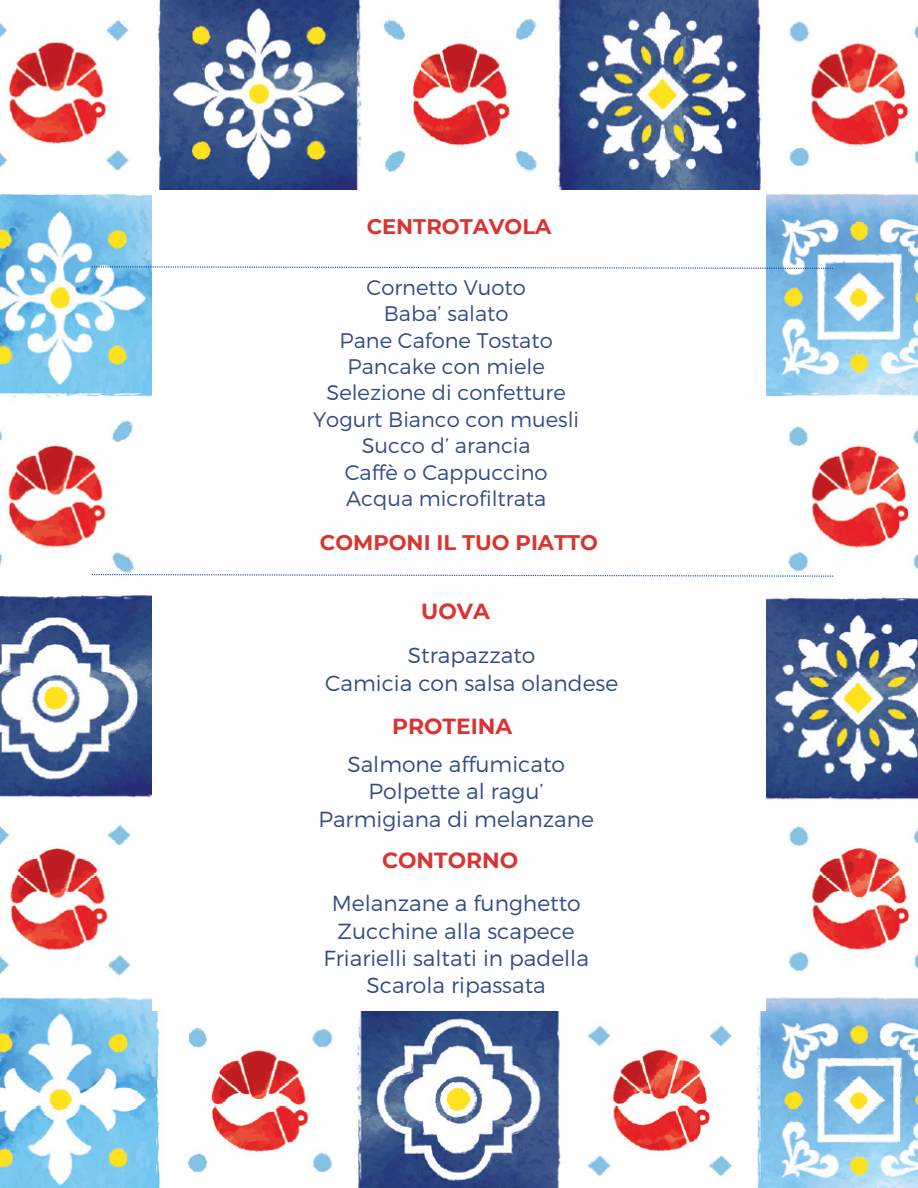
<style>
.page{position:relative;width:918px;height:1188px;background:#fff}
.page>*{position:absolute;margin:0;border:0;box-sizing:border-box;transform-origin:0 0}
.t1{font:300 21.9px "Montserrat";color:#334c84}
.t2{font:700 21.9px "Montserrat";color:#db3430}
.t3{font:300 21.15px "Montserrat";color:#334c84}
.t4{font:700 21.15px "Montserrat";color:#db3430}
</style>
<div class="page">
<img style="left:0;top:0;width:918px;height:1188px">
<div style="left:152px;top:190px;width:614px;height:820px;background:#fff"></div>
<svg style="left:92px;top:266px;width:741px;height:3px"></svg>
<svg style="left:92px;top:574px;width:741px;height:3px"></svg>
<p class="t4" style="left:367px;top:213px;width:186px">CENTROTAVOLA</p>
<p class="t3" style="left:367px;top:274px;width:161px">Cornetto Vuoto</p>
<p class="t3" style="left:384px;top:300px;width:126px">Baba’ salato</p>
<p class="t3" style="left:340px;top:326px;width:215px">Pane Cafone Tostato</p>
<p class="t3" style="left:348px;top:353px;width:199px">Pancake con miele</p>
<p class="t3" style="left:326px;top:379px;width:241px">Selezione di confetture</p>
<p class="t3" style="left:313px;top:406px;width:268px">Yogurt Bianco con muesli</p>
<p class="t3" style="left:362px;top:432px;width:170px">Succo d’ arancia</p>
<p class="t3" style="left:345px;top:458px;width:204px">Caffè o Cappuccino</p>
<h1 class="t3" style="left:346px;top:485px;width:202px">Acqua microfiltrata</h1>
<p class="t4" style="left:320px;top:530px;width:280px">COMPONI IL TUO PIATTO</p>
<h1 class="t2" style="left:421px;top:598px;width:70px">UOVA</h1>
<h1 class="t1" style="left:408px;top:641px;width:129px">Strapazzato</h1>
<p class="t1" style="left:325px;top:669px;width:295px">Camicia con salsa olandese</p>
<p class="t2" style="left:392px;top:712px;width:122px">PROTEINA</p>
<p class="t1" style="left:347px;top:750px;width:219px">Salmone affumicato</p>
<h1 class="t1" style="left:369px;top:777px;width:177px">Polpette al ragu’</h1>
<p class="t1" style="left:318px;top:805px;width:277px">Parmigiana di melanzane</p>
<p class="t2" style="left:382px;top:847px;width:138px">CONTORNO</p>
<h1 class="t1" style="left:332px;top:889px;width:250px">Melanzane a funghetto</h1>
<p class="t1" style="left:338px;top:916px;width:239px">Zucchine alla scapece</p>
<p class="t1" style="left:324px;top:944px;width:267px">Friarielli saltati in padella</p>
<p class="t1" style="left:367px;top:971px;width:181px">Scarola ripassata</p>
</div>
